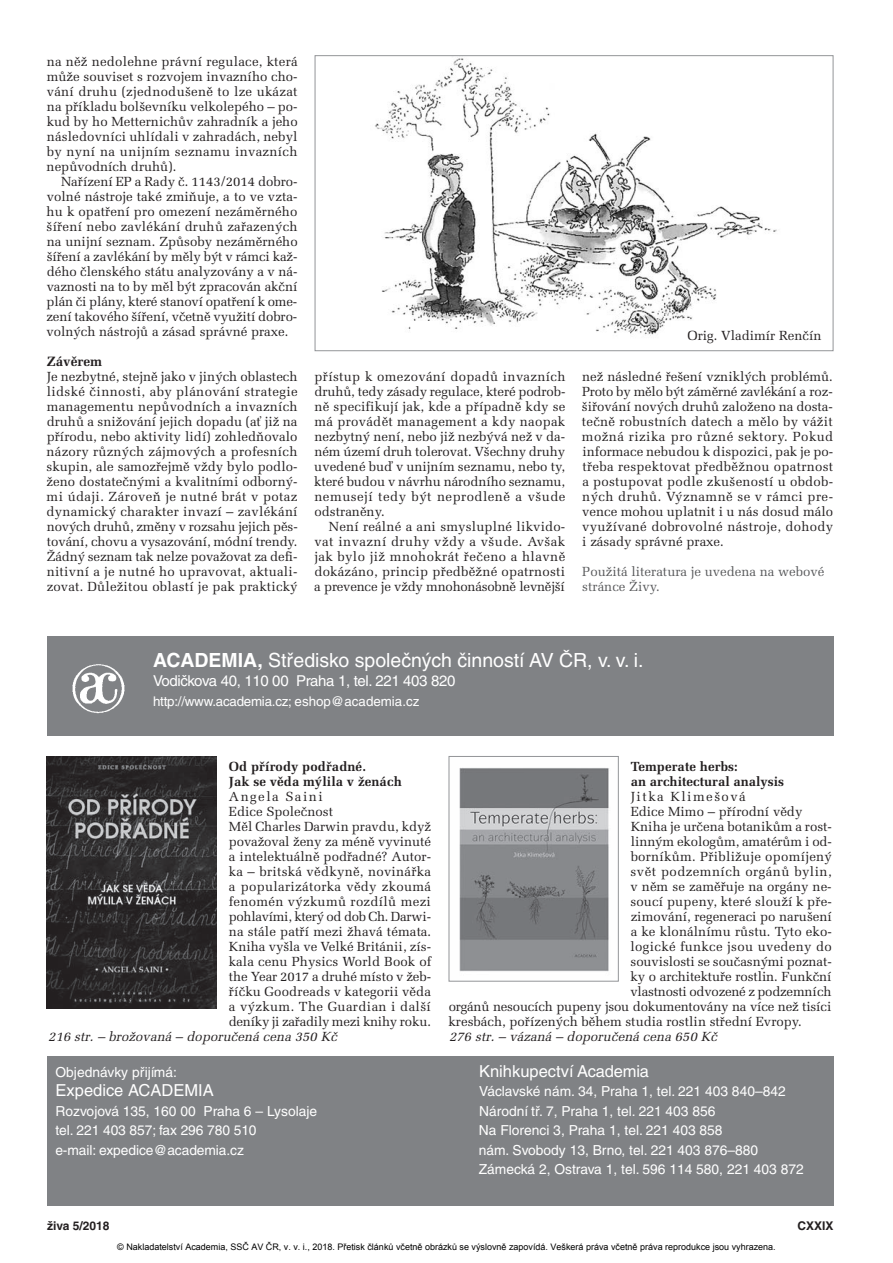
<style>
.page{position:relative;width:893px;height:1263px;background:#fff}
.page>*{position:absolute;margin:0;border:0;box-sizing:border-box;transform-origin:0 0}
.t1{font:19.5px "Helvetica CE";color:#fff}
.t2{font:16.5px "Helvetica CE";color:#fff}
.t3{font:15px "Helvetica CE";letter-spacing:-.02em;color:#fff}
.t4{font:13.8px/19.5px "Helvetica CE";color:#fff}
.t5{font:700 13.5px "Melior CE";color:#231f20}
.t6{font:13.35px "Helvetica CE";letter-spacing:-.015em;color:#fff}
.t7{font:13.2px/15px "Melior CE";color:#231f20;text-align:justify}
.t8{font:13.2px "Melior CE";letter-spacing:.02em;color:#231f20}
.t9{font:13.2px "Melior CE";letter-spacing:.035em;color:#231f20}
.t10{font:700 13.2px "Melior CE";letter-spacing:.005em;color:#231f20}
.t11{font:italic 13.2px "Melior CE";color:#231f20}
.t12{font:13.2px "Melior CE";letter-spacing:.03em;color:#231f20}
.t13{font:13.2px/15px "Melior CE";color:#57585a}
.t14{font:13.2px "Melior CE";letter-spacing:-.02em;color:#231f20}
.t15{font:13.2px "Melior CE";letter-spacing:-.025em;color:#231f20}
.t16{font:13.2px "Melior CE";letter-spacing:.025em;color:#231f20}
.t17{font:13.2px "Melior CE";letter-spacing:.11em;color:#231f20}
.t18{font:700 12px "Helvetica CE";color:#231f20}
.t19{font:9px "Arial";color:#000}
.s1{font-weight:700}
</style>
<div class="page">
<img style="left:375px;top:58px;width:402px;height:278px">
<div style="left:315px;top:55px;width:518px;height:296px;border:1px solid #939598"></div>
<div style="left:47px;top:1056px;width:786px;height:149px;background:#808285"></div>
<div style="left:47px;top:636px;width:786px;height:100px;background:#808285"></div>
<img style="left:72px;top:664px;width:53px;height:50px">
<img style="left:459px;top:768px;width:150px;height:204px">
<div style="left:449px;top:756px;width:170px;height:225px;border:1px solid #939598"></div>
<img style="left:47px;top:756px;width:170px;height:253px">
<p class="t7" style="left:47px;top:56px;width:252px">na něž nedolehne právní regulace, která</p>
<p class="t7" style="left:47px;top:71px;width:252px">může souviset s rozvojem invazního cho-</p>
<p class="t8" style="left:47px;top:87px;width:252px">vání druhu (zjednodušeně to lze ukázat</p>
<p class="t7" style="left:47px;top:101px;width:252px">na příkladu bolševníku velkolepého – po -</p>
<p class="t7" style="left:47px;top:116px;width:252px">kud by ho Metternichův zahradník a jeho</p>
<p class="t7" style="left:47px;top:131px;width:252px">následovníci uhlídali v zahradách, nebyl</p>
<p class="t8" style="left:47px;top:147px;width:252px">by nyní na unijním seznamu invazních</p>
<p class="t7" style="left:47px;top:161px;width:131px">nepůvodních druhů).</p>
<p class="t7" style="left:61px;top:176px;width:238px">Nařízení EP a Rady č. 1143/2014 dobro -</p>
<p class="t7" style="left:47px;top:191px;width:252px">volné nástroje také zmiňuje, a to ve vzta-</p>
<p class="t7" style="left:47px;top:206px;width:252px">hu k opatření pro omezení nezáměrného</p>
<p class="t7" style="left:47px;top:221px;width:253px">šíření nebo zavlékání druhů zařazených</p>
<p class="t7" style="left:47px;top:236px;width:252px">na unijní seznam. Způsoby nezáměrného</p>
<p class="t7" style="left:47px;top:251px;width:252px">šíření a zavlékání by měly být v rámci kaž-</p>
<p class="t7" style="left:47px;top:266px;width:252px">dého členského státu analyzovány a v ná -</p>
<p class="t7" style="left:47px;top:281px;width:252px">vaznosti na to by měl být zpracován akční</p>
<p class="t7" style="left:47px;top:296px;width:252px">plán či plány, které stanoví opatření k ome-</p>
<p class="t7" style="left:46px;top:311px;width:252px">zení takového šíření, včetně využití dobro -</p>
<p class="t7" style="left:46px;top:326px;width:244px">volných nástrojů a zásad správné praxe.</p>
<p class="t5" style="left:47px;top:357px;width:57px">Závěrem</p>
<p class="t7" style="left:47px;top:371px;width:253px">Je nezbytné, stejně jako v jiných oblastech lidské činnosti, aby plánování strategie managementu nepůvodních a invazních druhů a snižování jejich dopadu (ať již na přírodu, nebo aktivity lidí) zohledňovalo názory různých zájmových a profesních skupin, ale samozřejmě vždy bylo podlo&shy;ženo dostatečnými a kvalitními odborný&shy;mi údaji. Zároveň je nutné brát v potaz dynamický charakter invazí – zavlékání nových druhů, změny v rozsahu jejich pěs - tování, chovu a vysazování, módní trendy.<br>Žádný seznam tak nelze považovat za defi&shy;nitivní a je nutné ho upravovat, aktuali&shy;zovat. Důležitou oblastí je pak praktický</p>
<p class="t8" style="left:315px;top:372px;width:252px">přístup k omezování dopadů invazních</p>
<p class="t7" style="left:314px;top:386px;width:252px">druhů, tedy zásady regulace, které podrob-</p>
<p class="t7" style="left:315px;top:401px;width:252px">ně specifikují jak, kde a případně kdy se</p>
<p class="t8" style="left:314px;top:417px;width:252px">má provádět management a kdy naopak</p>
<p class="t7" style="left:314px;top:431px;width:252px">nezbytný není, nebo již nezbývá než v da -</p>
<p class="t7" style="left:314px;top:446px;width:252px">ném území druh tolerovat. Všechny druhy</p>
<p class="t7" style="left:314px;top:461px;width:252px">uvedené buď v unijním seznamu, nebo ty,</p>
<p class="t7" style="left:314px;top:476px;width:252px">které budou v návrhu národního seznamu,</p>
<p class="t9" style="left:314px;top:492px;width:253px">nemusejí tedy být neprodleně a všude</p>
<p class="t7" style="left:315px;top:506px;width:72px">odstraněny.</p>
<p class="t7" style="left:329px;top:521px;width:238px">Není reálné a ani smysluplné likvido-</p>
<p class="t9" style="left:314px;top:537px;width:252px">vat invazní druhy vždy a všude. Avšak</p>
<p class="t12" style="left:314px;top:552px;width:252px">jak bylo již mnohokrát řečeno a hlavně</p>
<p class="t7" style="left:314px;top:566px;width:252px">dokázáno, princip předběžné opatrnosti</p>
<p class="t7" style="left:314px;top:581px;width:252px">a prevence je vždy mnohonásobně levnější</p>
<p class="t7" style="left:687px;top:329px;width:136px">Orig. Vladimír Renčín</p>
<p class="t7" style="left:582px;top:371px;width:253px">než následné řešení vzniklých problémů.<br>Proto by mělo být záměrné zavlékání a roz&shy;šiřování nových druhů založeno na dosta&shy;tečně robustních datech a mělo by vážit možná rizika pro různé sektory. Pokud informace nebudou k dispozici, pak je po - třeba respektovat předběžnou opatrnost a postupovat podle zkušeností u obdob&shy;ných druhů. Významně se v rámci pre&shy;vence mohou uplatnit i u nás dosud málo využívané dobrovolné nástroje, dohody i zásady správné praxe.</p>
<p class="t13" style="left:582px;top:566px;width:244px">Použitá literatura je uvedena na webové stránce Živy.</p>
<p class="t1" style="left:153px;top:652px;width:492px"><span class="s1">ACADEMIA,</span> Středisko společných činností AV ČR, v. v. i.</p>
<p class="t3" style="left:153px;top:675px;width:304px">Vodičkova 40, 110 00 Praha 1, tel. 221 403 820</p>
<p class="t6" style="left:153px;top:696px;width:268px">http://www.academia.cz; eshop@academia.cz</p>
<p class="t10" style="left:229px;top:762px;width:139px">Od přírody podřadné.</p>
<p class="t10" style="left:229px;top:777px;width:174px">Jak se věda mýlila v ženách</p>
<p class="t17" style="left:229px;top:792px;width:95px">Angela Saini</p>
<p class="t7" style="left:229px;top:806px;width:106px">Edice Společnost</p>
<p class="t7" style="left:229px;top:821px;width:204px">Měl Charles Darwin pravdu, když</p>
<p class="t7" style="left:229px;top:836px;width:204px">považoval ženy za méně vyvinuté</p>
<p class="t7" style="left:229px;top:851px;width:204px">a intelektuálně podřadné? Autor-</p>
<p class="t8" style="left:229px;top:867px;width:204px">ka – britská vědkyně, novinářka</p>
<p class="t8" style="left:229px;top:882px;width:204px">a popularizátorka vědy zkoumá</p>
<p class="t8" style="left:229px;top:897px;width:204px">fenomén výzkumů rozdílů mezi</p>
<p class="t15" style="left:229px;top:912px;width:204px">pohlavími, který od dob Ch. Darwi -</p>
<p class="t7" style="left:229px;top:926px;width:204px">na stále patří mezi žhavá témata.</p>
<p class="t7" style="left:229px;top:941px;width:204px">Kniha vyšla ve Velké Británii, zís-</p>
<p class="t7" style="left:229px;top:956px;width:204px">kala cenu Physics World Book of</p>
<p class="t7" style="left:229px;top:971px;width:204px">the Year 2017 a druhé místo v žeb-</p>
<p class="t7" style="left:229px;top:986px;width:204px">říčku Goodreads v kategorii věda</p>
<p class="t12" style="left:229px;top:1002px;width:204px">a výzkum. The Guardian i další</p>
<p class="t14" style="left:229px;top:1017px;width:204px">deníky ji zařadily mezi knihy roku.</p>
<p class="t11" style="left:48px;top:1032px;width:293px">216 str. – brožovaná – doporučená cena 350 Kč</p>
<p class="t10" style="left:631px;top:762px;width:108px">Temperate herbs:</p>
<p class="t10" style="left:631px;top:777px;width:155px">an architectural analysis</p>
<p class="t17" style="left:631px;top:792px;width:117px">Jitka Klimešová</p>
<p class="t7" style="left:631px;top:806px;width:173px">Edice Mimo – přírodní vědy</p>
<p class="t7" style="left:631px;top:821px;width:203px">Kniha je určena botanikům a rost-</p>
<p class="t7" style="left:631px;top:836px;width:203px">linným ekologům, amatérům i od -</p>
<p class="t8" style="left:631px;top:852px;width:203px">borníkům. Přibližuje opomíjený</p>
<p class="t9" style="left:631px;top:867px;width:203px">svět podzemních orgánů bylin,</p>
<p class="t7" style="left:630px;top:881px;width:203px">v něm se zaměřuje na orgány ne -</p>
<p class="t7" style="left:630px;top:896px;width:203px">soucí pupeny, které slouží k pře-</p>
<p class="t7" style="left:631px;top:911px;width:203px">zimování, regeneraci po narušení</p>
<p class="t7" style="left:631px;top:926px;width:203px">a ke klonálnímu růstu. Tyto eko-</p>
<p class="t16" style="left:631px;top:942px;width:203px">logické funkce jsou uvedeny do</p>
<p class="t7" style="left:631px;top:956px;width:203px">souvislosti se současnými poznat-</p>
<p class="t7" style="left:630px;top:971px;width:203px">ky o architektuře rostlin. Funkční</p>
<p class="t7" style="left:630px;top:986px;width:203px">vlastnosti odvozené z podzemních</p>
<p class="t7" style="left:449px;top:1001px;width:384px">orgánů nesoucích pupeny jsou dokumentovány na více než tisíci</p>
<p class="t7" style="left:449px;top:1016px;width:355px">kresbách, pořízených během studia rostlin střední Evropy.</p>
<p class="t11" style="left:449px;top:1032px;width:272px">276 str. – vázaná – doporučená cena 650 Kč</p>
<p class="t4" style="left:56px;top:1063px;width:123px">Objednávky přijímá:</p>
<p class="t2" style="left:479px;top:1065px;width:172px">Knihkupectví Academia</p>
<p class="t2" style="left:56px;top:1084px;width:160px">Expedice ACADEMIA</p>
<p class="t4" style="left:479px;top:1083px;width:308px">Václavské nám. 34, Praha 1, tel. 221 403 840–842</p>
<p class="t4" style="left:56px;top:1102px;width:263px">Rozvojová 135, 160 00 Praha 6 – Lysolaje</p>
<p class="t4" style="left:479px;top:1102px;width:238px">Národní tř. 7, Praha 1, tel. 221 403 856</p>
<p class="t4" style="left:56px;top:1122px;width:203px">tel. 221 403 857; fax 296 780 510</p>
<p class="t4" style="left:479px;top:1122px;width:245px">Na Florenci 3, Praha 1, tel. 221 403 858</p>
<p class="t4" style="left:55px;top:1141px;width:190px">e-mail: expedice@academia.cz</p>
<p class="t4" style="left:479px;top:1141px;width:326px">nám. Svobody 13, Brno, tel. 221 403 876–880<br>Zámecká 2, Ostrava 1, tel. 596 114 580, 221 403 872</p>
<p class="t18" style="left:47px;top:1221px;width:64px">živa 5/2018</p>
<p class="t18" style="left:797px;top:1221px;width:38px">CXXIX</p>
<p class="t19" style="left:117px;top:1241px;width:660px">© Nakladatelství Academia, SSČ AV ČR, v. v. i., 2018. Přetisk článků včetně obrázků se výslovně zapovídá. Veškerá práva včetně práva reprodukce jsou vyhrazena.</p>
</div>
